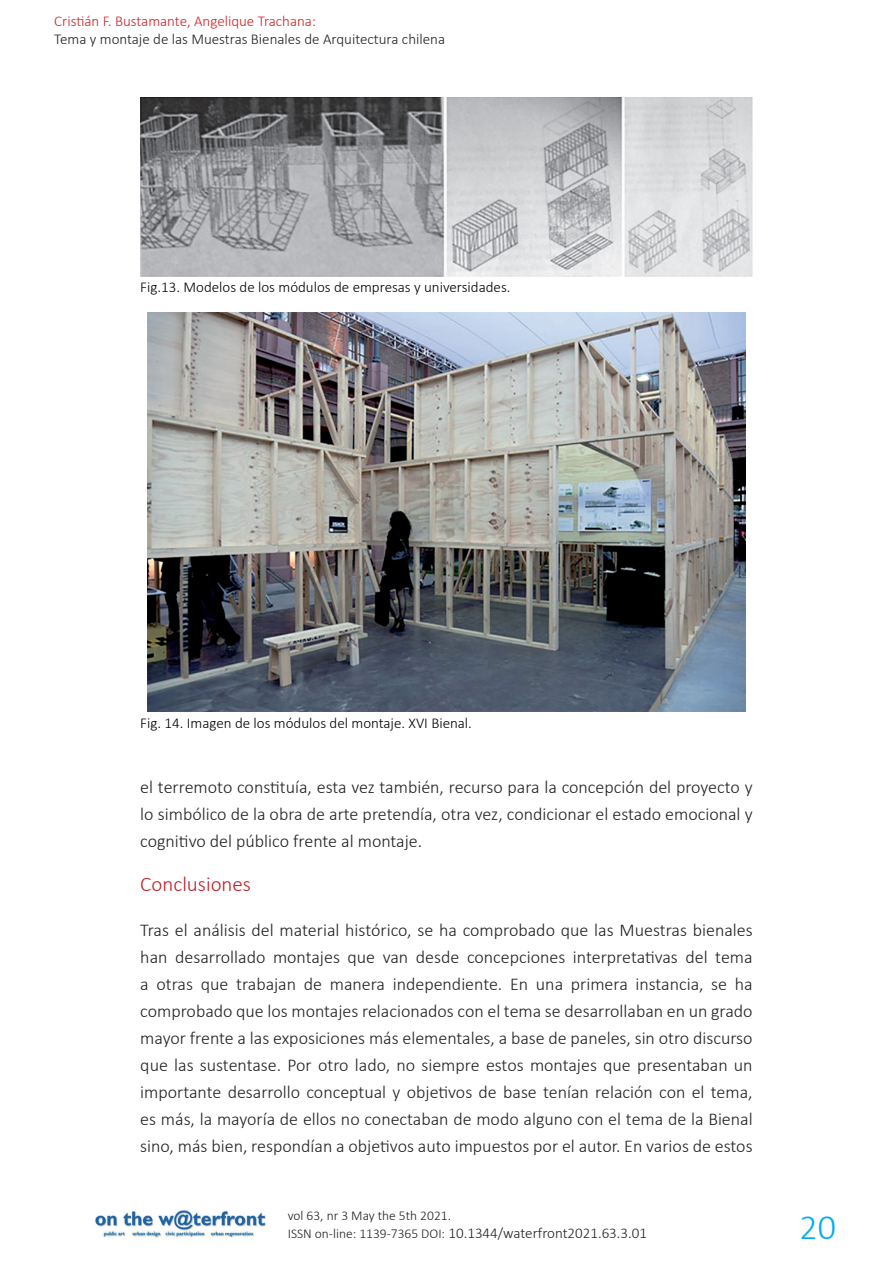
<style>
.page{position:relative;width:893px;height:1263px;background:#fff}
.page>*{position:absolute;margin:0;border:0;box-sizing:border-box;transform-origin:0 0}
.t1{font:300 36px "Calibri";color:#00aeef}
.t2{font:300 21px "Calibri";color:#c01f24}
.t3{font:300 18px/27px "Calibri";color:#231f20;text-align:justify}
.t4{font:300 15px "Calibri";color:#231f20}
.t5{font:300 15px "Calibri";color:#000}
.t6{font:300 15px "Calibri";color:#d02126}
.t7{font:300 13.5px "Calibri";color:#231f20}
.s1{font-size:13.5px}
</style>
<div class="page">
<img style="left:95px;top:1210px;width:171px;height:28px">
<img style="left:140px;top:97px;width:613px;height:179px">
<img style="left:147px;top:313px;width:599px;height:398px">
<p class="t6" style="left:54px;top:12px;width:263px">Cristián F. Bustamante, Angelique Trachana:</p>
<p class="t4" style="left:54px;top:30px;width:392px">Tema y montaje de las Muestras Bienales de Arquitectura chilena</p>
<p class="t5" style="left:140px;top:278px;width:372px">Fig.13. Modelos de los módulos de empresas y universidades.</p>
<p class="t5" style="left:140px;top:713px;width:333px">Fig. 14. Imagen de los módulos del montaje. XVI Bienal.</p>
<p class="t3" style="left:140px;top:773px;width:614px">el terremoto constituía, esta vez también, recurso para la concepción del proyecto y lo simbólico de la obra de arte pretendía, otra vez, condicionar el estado emocional y cognitivo del público frente al montaje.</p>
<p class="t2" style="left:140px;top:871px;width:112px">Conclusiones</p>
<p class="t3" style="left:140px;top:916px;width:614px">Tras el análisis del material histórico, se ha comprobado que las Muestras bienales han desarrollado montajes que van desde concepciones interpretativas del tema a otras que trabajan de manera independiente. En una primera instancia, se ha comprobado que los montajes relacionados con el tema se desarrollaban en un grado mayor frente a las exposiciones más elementales, a base de paneles, sin otro discurso que las sustentase. Por otro lado, no siempre estos montajes que presentaban un importante desarrollo conceptual y objetivos de base tenían relación con el tema, es más, la mayoría de ellos no conectaban de modo alguno con el tema de la Bienal sino, más bien, respondían a objetivos auto impuestos por el autor. En varios de estos</p>
<p class="t7" style="left:288px;top:1207px;width:165px">vol 63, nr 3 May the 5th 2021.</p>
<p class="t4" style="left:288px;top:1223px;width:361px"><span class="s1">ISSN on-line: 1139-7365 DOI:</span> 10.1344/waterfront2021.63.3.01</p>
<h1 class="t1" style="left:799px;top:1205px;width:38px">20</h1>
</div>
